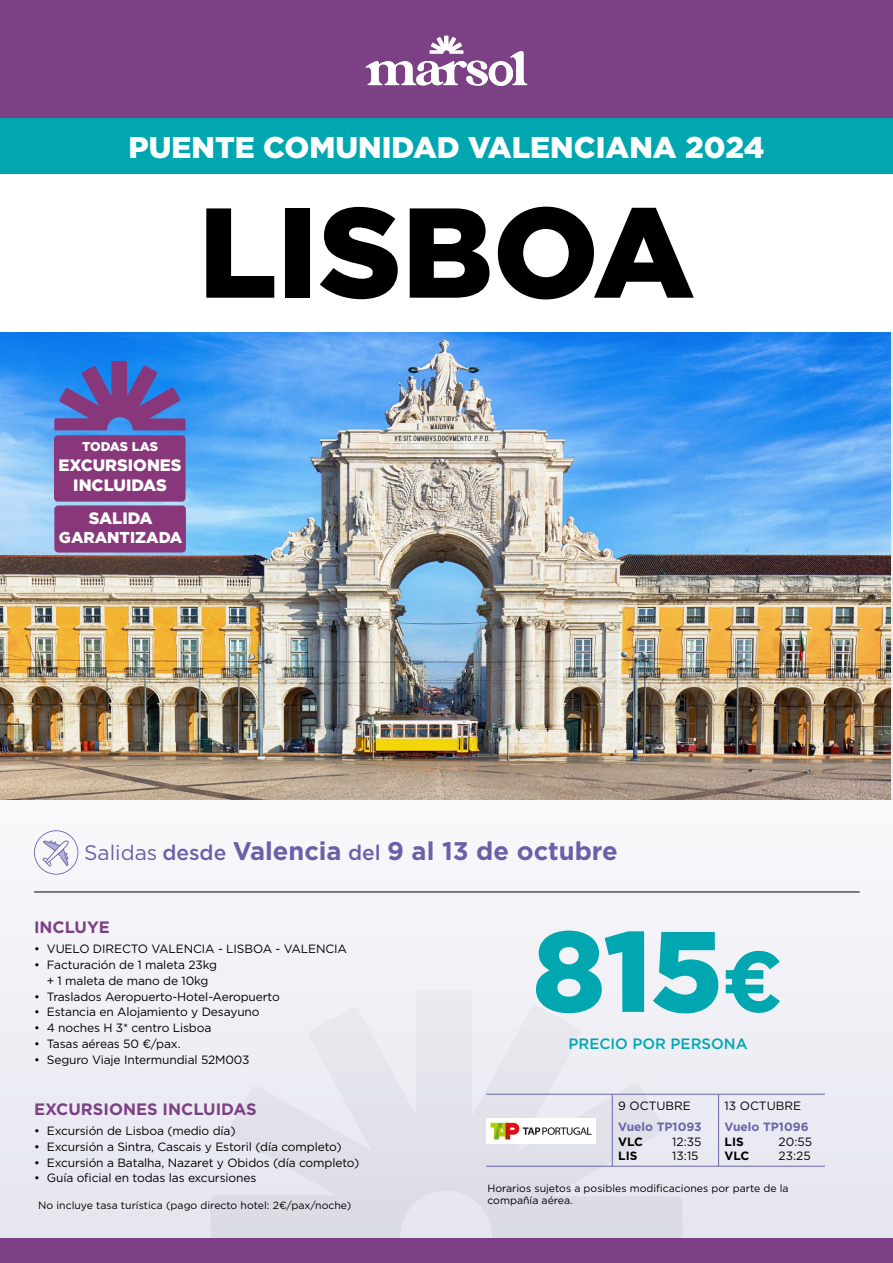
<style>
.page{position:relative;width:893px;height:1263px;background:#fff}
.page>*{position:absolute;margin:0;border:0;box-sizing:border-box;transform-origin:0 0}
.t1{font:900 127.5px "Gotham";color:#000}
.t2{font:900 114.15px "Gotham";color:#00a7b1}
.t3{font:900 30px "Gotham";color:#fff}
.t4{font:700 25.5px "Gotham";color:#6960a8}
.t5{font:700 16.5px "Gotham";color:#7c4184}
.t6{font:900 16.5px/19.8px "Gotham";color:#fff;text-align:center}
.t7{font:900 15.75px "Gotham";color:#fff}
.t8{font:500 15px "Gotham";color:#00a7b1}
.t9{font:900 12.75px "Gotham";letter-spacing:-.01em;color:#fff}
.t10{font:12px/15.8px "Gotham";letter-spacing:-.01em;color:#000;text-align:center}
.t11{font:700 12px "Gotham";color:#6666ab}
.t12{font:700 12px "Gotham";color:#000}
.t13{font:10.5px/12.6px "Gotham";color:#000}
.s1{font-weight:400;font-size:21px}
.s2{font-weight:500;font-size:21px}
.s3{font-weight:700;font-size:85.65px}
</style>
<div class="page">
<div style="left:0;top:0;width:893px;height:122px;background:#7c4184"></div>
<div style="left:0;top:119px;width:893px;height:55px;background:#00a7b1"></div>
<div style="left:0;top:683px;width:893px;height:580px;background:#f2f1f7"></div>
<svg style="left:211px;top:1029px;width:471px;height:210px;fill:#e4e4ec"></svg>
<div style="left:0;top:1239px;width:893px;height:24px;background:#7c4184"></div>
<svg style="left:366px;top:36px;width:161px;height:50px"></svg>
<img style="left:0;top:333px;width:891px;height:466px">
<svg style="left:34px;top:830px;width:44px;height:45px"></svg>
<svg style="left:54px;top:361px;width:132px;height:69px;background:#595db0"></svg>
<div style="left:54px;top:435px;width:132px;height:67px;background:#88377b;border-radius:4px"></div>
<div style="left:54px;top:505px;width:132px;height:47px;background:#88377b;border-radius:4px"></div>
<hr style="left:486px;top:1166px;width:126px;height:1px;background:#6666ab">
<hr style="left:486px;top:1094px;width:126px;height:1px;background:#6666ab">
<hr style="left:612px;top:1094px;width:107px;height:1px;background:#6666ab">
<svg style="left:612px;top:1094px;width:1px;height:22px"></svg>
<hr style="left:719px;top:1094px;width:106px;height:1px;background:#6666ab">
<svg style="left:718px;top:1094px;width:1px;height:22px"></svg>
<hr style="left:612px;top:1116px;width:1px;height:50px;background:#6666ab">
<hr style="left:718px;top:1116px;width:1px;height:50px;background:#6666ab">
<hr style="left:612px;top:1166px;width:107px;height:1px;background:#6666ab">
<hr style="left:719px;top:1166px;width:106px;height:1px;background:#6666ab">
<img style="left:486px;top:1118px;width:110px;height:25px">
<hr style="left:34px;top:891px;width:825px;height:1px;background:#000">
<h3 class="t3" style="left:129px;top:127px;width:637px">PUENTE COMUNIDAD VALENCIANA 2024</h3>
<h1 class="t1" style="left:198px;top:165px;width:498px">LISBOA</h1>
<p class="t9" style="left:82px;top:438px;width:77px">TODAS LAS</p>
<h3 class="t6" style="left:59px;top:455px;width:125px">EXCURSIONES<br>INCLUIDAS</h3>
<h3 class="t6" style="left:89px;top:508px;width:66px">SALIDA</h3>
<h3 class="t7" style="left:59px;top:526px;width:125px">GARANTIZADA</h3>
<h3 class="t4" style="left:84px;top:834px;width:535px"><span class="s1">Salidas</span> <span class="s2">desde</span> Valencia <span class="s2">del</span> 9 al 13 de octubre</h3>
<h3 class="t5" style="left:34px;top:917px;width:77px">INCLUYE</h3>
<p class="t10" style="left:34px;top:941px;width:314px">• VUELO DIRECTO VALENCIA - LISBOA - VALENCIA</p>
<p class="t10" style="left:34px;top:957px;width:185px">• Facturación de 1 maleta 23kg + 1 maleta de mano de 10kg</p>
<p class="t10" style="left:34px;top:988px;width:247px">• Traslados Aeropuerto-Hotel-Aeropuerto</p>
<p class="t10" style="left:34px;top:1004px;width:227px">• Estancia en Alojamiento y Desayuno</p>
<p class="t10" style="left:34px;top:1020px;width:179px">• 4 noches H 3* centro Lisboa</p>
<p class="t10" style="left:34px;top:1035px;width:148px">• Tasas aéreas 50 €/pax.</p>
<p class="t10" style="left:34px;top:1051px;width:217px">• Seguro Viaje Intermundial 52M003</p>
<h3 class="t5" style="left:34px;top:1098px;width:224px">EXCURSIONES INCLUIDAS</h3>
<p class="t10" style="left:34px;top:1123px;width:203px">• Excursión de Lisboa (medio día)</p>
<p class="t10" style="left:34px;top:1138px;width:309px">• Excursión a Sintra, Cascais y Estoril (día completo)</p>
<p class="t10" style="left:34px;top:1154px;width:327px">• Excursión a Batalha, Nazaret y Obidos (día completo)</p>
<p class="t10" style="left:34px;top:1170px;width:224px">• Guía oficial en todas las excursiones</p>
<p class="t13" style="left:38px;top:1199px;width:315px">No incluye tasa turística (pago directo hotel: 2€/pax/noche)</p>
<h2 class="t2" style="left:533px;top:893px;width:252px">815<span class="s3">€</span></h2>
<p class="t8" style="left:568px;top:1034px;width:181px">PRECIO POR PERSONA</p>
<p class="t10" style="left:618px;top:1097px;width:74px">9 OCTUBRE</p>
<p class="t10" style="left:725px;top:1097px;width:78px">13 OCTUBRE</p>
<p class="t11" style="left:618px;top:1119px;width:85px">Vuelo TP1093</p>
<p class="t12" style="left:618px;top:1133px;width:26px">VLC</p>
<p class="t10" style="left:672px;top:1133px;width:31px">12:35</p>
<p class="t12" style="left:618px;top:1148px;width:21px">LIS</p>
<p class="t10" style="left:672px;top:1148px;width:28px">13:15</p>
<p class="t11" style="left:725px;top:1119px;width:86px">Vuelo TP1096</p>
<p class="t12" style="left:725px;top:1133px;width:21px">LIS</p>
<p class="t10" style="left:779px;top:1133px;width:35px">20:55</p>
<p class="t12" style="left:725px;top:1148px;width:26px">VLC</p>
<p class="t10" style="left:779px;top:1148px;width:34px">23:25</p>
<p class="t13" style="left:487px;top:1181px;width:303px">Horarios sujetos a posibles modificaciones por parte de la compañía aérea.</p>
</div>
